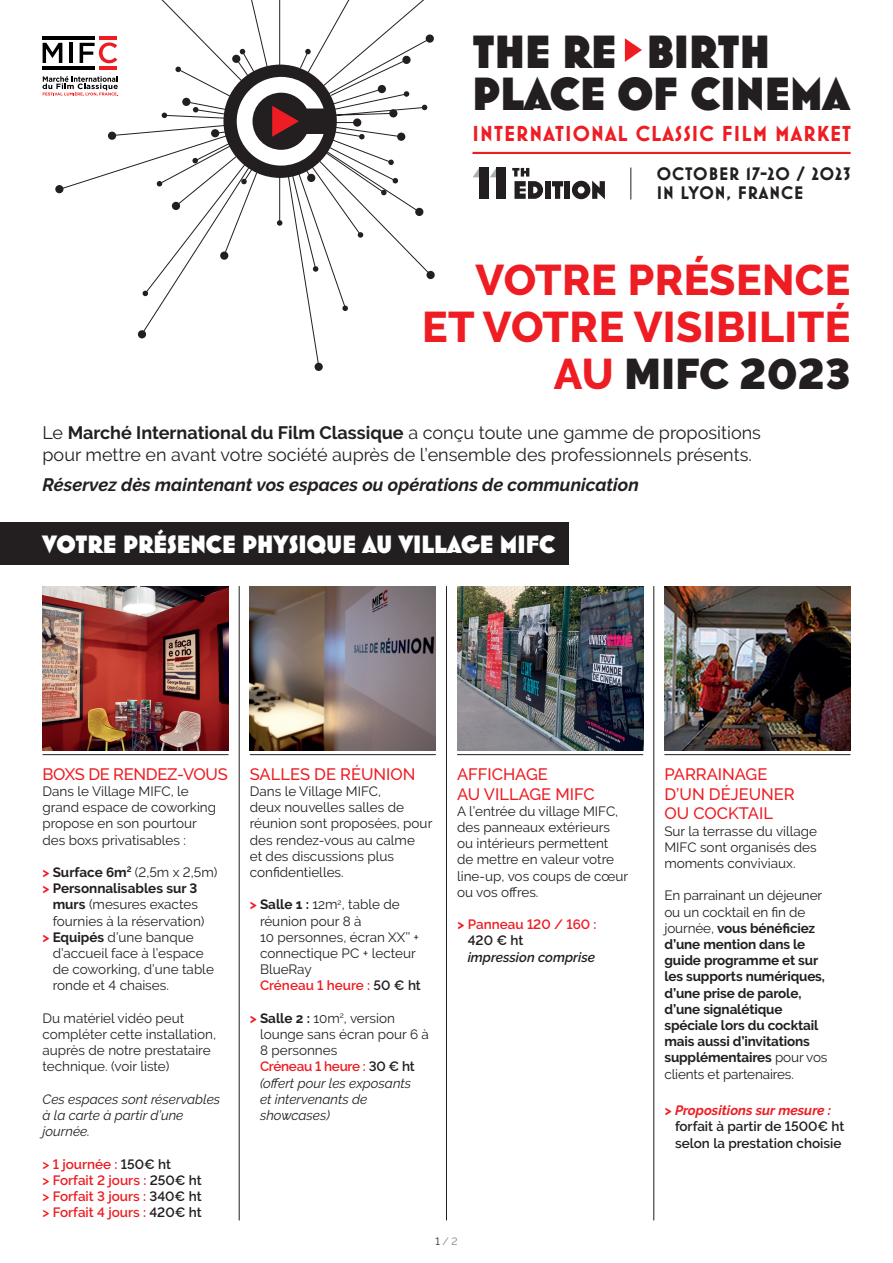
<style>
.page{position:relative;width:893px;height:1263px;background:#fff}
.page>*{position:absolute;margin:0;border:0;box-sizing:border-box;transform-origin:0 0}
.t1{font:800 47.4px/42px "Mostra Nuova";color:#231f20}
.t2{font:800 42.75px/47.1px "Raleway";letter-spacing:.01em;color:#ee1d23;text-align:right}
.t3{font:800 25.5px "Mostra Nuova";color:#fff}
.t4{font:700 22.05px "Mostra Nuova";letter-spacing:.05em;color:#ee1d23}
.t5{font:700 18.45px/19px "Mostra Nuova";letter-spacing:.05em;color:#231f20}
.t6{font:18px/21.6px "Raleway";color:#231f20}
.t7{font:italic 700 18px "Raleway";color:#231f20}
.t8{font:500 16.5px/19.8px "Raleway";color:#ee1d23}
.t9{font:500 16.5px "Raleway";letter-spacing:-.02em;color:#ee1d23}
.t10{font:13.5px/16.2px "Raleway";color:#231f20}
.t11{font:700 13.5px/16.2px "Raleway";letter-spacing:-.01em;color:#231f20}
.t12{font:italic 13.5px/16.2px "Raleway";color:#231f20}
.t13{font:600 13.5px/16.2px "Raleway";color:#ee1d23}
.t14{font:600 13.5px/16.2px "Raleway";color:#231f20}
.t15{font:italic 700 13.5px "Raleway";color:#ee1d23}
.t16{font:italic 600 13.5px "Raleway";color:#231f20}
.t17{font:10.5px "Raleway";color:#808285}
.s1{font-weight:900;color:#231f20}
.s2{font-weight:700}
.s3{color:#ee1d23}
.s4{font-weight:400}
.s5{font-weight:700;color:#ee1d23}
.s6{color:#231f20}
.s7{font-weight:600;color:#ee1d23}
.s8{font-weight:600}
.s9{font-weight:700;font-style:normal;color:#ee1d23}
.s10{font-weight:700;font-style:normal}
.s11{font-style:normal}
.s12{font-weight:600;font-style:normal;color:#ee1d23}
.s13{font-weight:600;font-style:normal}
.s14{font-weight:700;font-style:italic}
</style>
<div class="page">
<div style="left:0;top:522px;width:569px;height:43px;background:#231f20"></div>
<img style="left:43px;top:586px;width:186px;height:164px">
<img style="left:250px;top:586px;width:186px;height:164px">
<img style="left:457px;top:586px;width:186px;height:164px">
<img style="left:664px;top:586px;width:186px;height:164px">
<svg style="left:625px;top:38px;width:17px;height:24px"></svg>
<hr style="left:472px;top:152px;width:379px;height:2px;background:#ee1d23">
<hr style="left:631px;top:168px;width:1px;height:31px;background:#231f20">
<svg style="left:474px;top:168px;width:5px;height:9px"></svg>
<svg style="left:490px;top:168px;width:6px;height:9px"></svg>
<div style="left:545px;top:181px;width:5px;height:18px;background:#231f20"></div>
<svg style="left:552px;top:181px;width:11px;height:18px"></svg>
<div style="left:565px;top:181px;width:5px;height:18px;background:#231f20"></div>
<svg style="left:572px;top:181px;width:33px;height:18px"></svg>
<div style="left:479px;top:168px;width:9px;height:31px;background:#231f20"></div>
<svg style="left:512px;top:168px;width:31px;height:31px"></svg>
<div style="left:496px;top:168px;width:10px;height:31px;background:#231f20"></div>
<svg style="left:43px;top:43px;width:16px;height:20px"></svg>
<hr style="left:43px;top:36px;width:52px;height:3px;background:#000001">
<hr style="left:43px;top:67px;width:52px;height:3px;background:#000001">
<svg style="left:43px;top:76px;width:16px;height:20px"></svg>
<svg style="left:59px;top:0;width:415px;height:368px"></svg>
<div style="left:172px;top:202px;width:8px;height:8px;background:#231f20;border-radius:50%"></div>
<div style="left:211px;top:129px;width:8px;height:8px;background:#231f20;border-radius:50%"></div>
<div style="left:108px;top:132px;width:8px;height:8px;background:#231f20;border-radius:50%"></div>
<div style="left:182px;top:98px;width:8px;height:8px;background:#231f20;border-radius:50%"></div>
<div style="left:232px;top:55px;width:8px;height:8px;background:#231f20;border-radius:50%"></div>
<div style="left:426px;top:34px;width:8px;height:9px;background:#231f20;border-radius:50%"></div>
<div style="left:402px;top:56px;width:9px;height:8px;background:#231f20;border-radius:50%"></div>
<div style="left:378px;top:85px;width:8px;height:8px;background:#231f20;border-radius:50%"></div>
<div style="left:389px;top:109px;width:8px;height:8px;background:#231f20;border-radius:50%"></div>
<svg style="left:404px;top:91px;width:5px;height:6px"></svg>
<svg style="left:422px;top:105px;width:5px;height:5px"></svg>
<svg style="left:359px;top:134px;width:6px;height:5px"></svg>
<svg style="left:388px;top:160px;width:6px;height:5px"></svg>
<svg style="left:393px;top:178px;width:5px;height:5px"></svg>
<svg style="left:381px;top:190px;width:6px;height:5px"></svg>
<svg style="left:358px;top:232px;width:5px;height:6px"></svg>
<svg style="left:342px;top:306px;width:6px;height:5px"></svg>
<svg style="left:313px;top:266px;width:5px;height:6px"></svg>
<svg style="left:277px;top:220px;width:5px;height:6px"></svg>
<svg style="left:241px;top:179px;width:6px;height:5px"></svg>
<svg style="left:143px;top:291px;width:5px;height:5px"></svg>
<svg style="left:192px;top:158px;width:6px;height:5px"></svg>
<svg style="left:157px;top:181px;width:5px;height:5px"></svg>
<svg style="left:193px;top:107px;width:5px;height:5px"></svg>
<svg style="left:162px;top:113px;width:5px;height:5px"></svg>
<svg style="left:175px;top:67px;width:6px;height:5px"></svg>
<svg style="left:240px;top:49px;width:5px;height:5px"></svg>
<svg style="left:305px;top:49px;width:6px;height:5px"></svg>
<div style="left:353px;top:118px;width:8px;height:9px;background:#231f20;border-radius:50%"></div>
<div style="left:397px;top:133px;width:8px;height:8px;background:#231f20;border-radius:50%"></div>
<div style="left:415px;top:208px;width:8px;height:8px;background:#231f20;border-radius:50%"></div>
<div style="left:426px;top:271px;width:9px;height:8px;background:#231f20;border-radius:50%"></div>
<div style="left:307px;top:174px;width:8px;height:8px;background:#231f20;border-radius:50%"></div>
<div style="left:315px;top:363px;width:8px;height:8px;background:#231f20;border-radius:50%"></div>
<div style="left:138px;top:330px;width:8px;height:8px;background:#231f20;border-radius:50%"></div>
<div style="left:220px;top:252px;width:8px;height:8px;background:#231f20;border-radius:50%"></div>
<div style="left:55px;top:185px;width:8px;height:8px;background:#231f20;border-radius:50%"></div>
<hr style="left:239px;top:586px;width:1px;height:634px;background:#231f20">
<hr style="left:446px;top:586px;width:1px;height:634px;background:#231f20">
<hr style="left:653px;top:586px;width:1px;height:634px;background:#231f20">
<hr style="left:43px;top:754px;width:186px;height:1px;background:#231f20">
<hr style="left:250px;top:754px;width:186px;height:1px;background:#231f20">
<hr style="left:664px;top:754px;width:186px;height:1px;background:#231f20">
<hr style="left:457px;top:754px;width:186px;height:1px;background:#231f20">
<h1 class="t1" style="left:472px;top:31px;width:378px">THE RE BIRTH<br>PLACE OF CINEMA</h1>
<h3 class="t4" style="left:472px;top:121px;width:380px">INTERNATIONAL CLASSIC FILM MARKET</h3>
<h3 class="t5" style="left:657px;top:164px;width:195px">OCTOBER 17-20 / 2023<br>IN LYON, FRANCE</h3>
<h2 class="t2" style="left:422px;top:257px;width:430px">VOTRE PRÉSENCE<br>ET VOTRE VISIBILITÉ<br>AU <span class="s1">MIFC 2023</span></h2>
<h3 class="t6" style="left:43px;top:422px;width:720px">Le <span class="s2">Marché International du Film Classique</span> a conçu toute une gamme de propositions pour mettre en avant votre société auprès de l’ensemble des professionnels présents.</h3>
<h3 class="t7" style="left:43px;top:474px;width:598px">Réservez dès maintenant vos espaces ou opérations de communication</h3>
<h3 class="t3" style="left:43px;top:530px;width:514px">VOTRE PRÉSENCE PHYSIQUE AU VILLAGE MIFC</h3>
<p class="t9" style="left:43px;top:764px;width:187px">BOXS DE RENDEZ-VOUS</p>
<p class="t10" style="left:43px;top:783px;width:175px">Dans le Village MIFC, le grand espace de coworking propose en son pourtour des boxs privatisables :</p>
<p class="t11" style="left:43px;top:864px;width:176px"><span class="s3">&gt;</span> Surface 6m<sup>2</sup> <span class="s4">(2,5m x 2,5m) </span><span class="s3">&gt;</span> Personnalisables sur 3</p>
<p class="t10" style="left:53px;top:896px;width:147px"><span class="s2">murs</span> (mesures exactes</p>
<p class="t10" style="left:53px;top:913px;width:153px">fournies à la réservation)</p>
<p class="t10" style="left:43px;top:929px;width:153px"><span class="s5">&gt;</span> <span class="s2">Equipés</span> d’une banque</p>
<p class="t10" style="left:53px;top:945px;width:152px">d’accueil face à l’espace</p>
<p class="t10" style="left:53px;top:961px;width:163px">de coworking, d’une table</p>
<p class="t10" style="left:53px;top:977px;width:118px">ronde et 4 chaises.</p>
<p class="t10" style="left:43px;top:1010px;width:175px">Du matériel vidéo peut compléter cette installation, auprès de notre prestataire technique. (voir liste)</p>
<p class="t12" style="left:43px;top:1091px;width:179px">Ces espaces sont réservables à la carte à partir d’une journée.</p>
<p class="t13" style="left:43px;top:1156px;width:161px">&gt; 1 journée : <span class="s6">150€ ht<br></span>&gt; Forfait 2 jours : <span class="s6">250€ ht </span>&gt; Forfait 3 jours : <span class="s6">340€ ht </span>&gt; Forfait 4 jours : <span class="s6">420€ ht</span></p>
<p class="t8" style="left:250px;top:764px;width:167px">SALLES DE RÉUNION</p>
<p class="t10" style="left:250px;top:783px;width:184px">Dans le Village MIFC,<br>deux nouvelles salles de réunion sont proposées, pour des rendez-vous au calme<br>et des discussions plus confidentielles.</p>
<p class="t10" style="left:260px;top:896px;width:162px;text-indent:-10px"><span class="s5">&gt;</span> <span class="s2">Salle 1 :</span> 12m<sup>2</sup>, table de réunion pour 8 à<br>10 personnes, écran XX’’ + connectique PC + lecteur<br>BlueRay<br><span class="s7">Créneau 1 heure :</span> <span class="s8">50 € ht</span></p>
<p class="t12" style="left:260px;top:1010px;width:170px;text-indent:-10px"><span class="s9">&gt;</span> <span class="s10">Salle 2 :</span> <span class="s11">10m</span><sup>2</sup><span class="s11">, version lounge sans écran pour 6 à<br>8 personnes<br></span><span class="s12">Créneau 1 heure :</span> <span class="s13">30 € ht </span>(offert pour les exposants<br>et intervenants de showcases)</p>
<p class="t8" style="left:457px;top:764px;width:139px">AFFICHAGE<br>AU VILLAGE MIFC</p>
<p class="t10" style="left:457px;top:803px;width:173px">A l’entrée du village MIFC, des panneaux extérieurs ou intérieurs permettent<br>de mettre en valeur votre line-up, vos coups de cœur ou vos offres.</p>
<p class="t13" style="left:468px;top:916px;width:130px;text-indent:-11px"><span class="s14">&gt;</span> Panneau 120 / 160 :<br><span class="s6">420 € ht</span></p>
<p class="t16" style="left:468px;top:949px;width:129px">impression comprise</p>
<p class="t17" style="left:435px;top:1235px;width:24px"><span class="s6">1</span> / 2</p>
<p class="t8" style="left:664px;top:764px;width:132px">PARRAINAGE<br>D’UN DÉJEUNER<br>OU COCKTAIL</p>
<p class="t10" style="left:664px;top:823px;width:154px;text-align:justify">Sur la terrasse du village MIFC sont organisés des moments conviviaux.</p>
<p class="t11" style="left:664px;top:887px;width:165px"><span class="s4">En parrainant un déjeuner ou un cocktail en fin de journée,</span> vous bénéficiez d’une mention dans le guide programme et sur les supports numériques, d’une prise de parole, d’une signalétique spéciale lors du cocktail mais aussi d’invitations supplémentaires <span class="s4">pour vos clients et partenaires.</span></p>
<p class="t15" style="left:664px;top:1103px;width:168px">&gt; Propositions sur mesure :</p>
<p class="t14" style="left:675px;top:1118px;width:171px">forfait à partir de 1500€ ht selon la prestation choisie</p>
</div>
